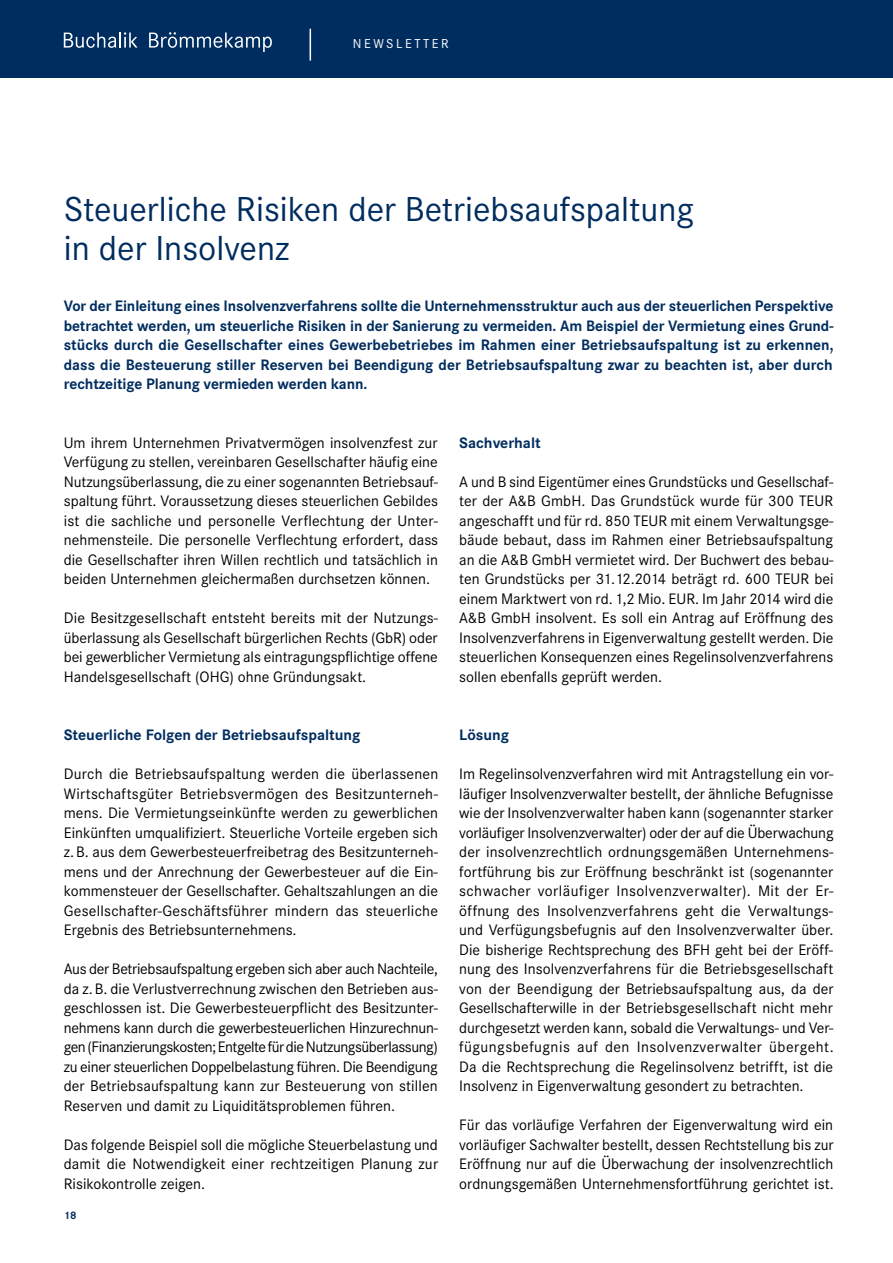
<style>
.page{position:relative;width:893px;height:1263px;background:#fff}
.page>*{position:absolute;margin:0;border:0;box-sizing:border-box;transform-origin:0 0}
.t1{font:36px/39px "Corporate S";color:#002d5f}
.t2{font:15.75px/19.5px "Corporate S";color:#000;text-align:justify}
.t3{font:700 15.75px/19.5px "Corporate S";letter-spacing:-.005em;color:#002d5f;text-align:justify}
.t4{font:13.5px "Corporate S";color:#fff}
.t5{font:700 11.25px "Corporate S";color:#002d5f}
</style>
<div class="page">
<div style="left:0;top:0;width:893px;height:78px;background:#002d5f"></div>
<hr style="left:310px;top:29px;width:1px;height:32px;background:#fff">
<svg style="left:64px;top:32px;width:74px;height:16px"></svg>
<svg style="left:149px;top:32px;width:123px;height:20px"></svg>
<p class="t4" style="left:353px;top:35px;width:11px">newsletter</p>
<h1 class="t1" style="left:64px;top:190px;width:632px">Steuerliche Risiken der Betriebsaufspaltung in der Insolvenz</h1>
<p class="t3" style="left:64px;top:297px;width:771px">Vor der Einleitung eines Insolvenzverfahrens sollte die Unternehmensstruktur auch aus der steuerlichen Perspektive betrachtet werden, um steuerliche Risiken in der Sanierung zu vermeiden. Am Beispiel der Vermietung eines Grund&shy;stücks durch die Gesellschafter eines Gewerbebetriebes im Rahmen einer Betriebsaufspaltung ist zu erkennen, dass die Besteuerung stiller Reserven bei Beendigung der Betriebsaufspaltung zwar zu beachten ist, aber durch rechtzeitige Planung vermieden werden kann.</p>
<p class="t2" style="left:64px;top:433px;width:376px">Um ihrem Unternehmen Privatvermögen insolvenzfest zur Verfügung zu stellen, vereinbaren Gesellschafter häufig eine Nutzungsüberlassung, die zu einer sogenannten Betriebsauf&shy;spaltung führt. Voraussetzung dieses steuerlichen Gebildes ist die sachliche und personelle Verflechtung der Unter&shy;nehmensteile. Die personelle Verflechtung erfordert, dass die Gesellschafter ihren Willen rechtlich und tatsächlich in beiden Unternehmen gleichermaßen durchsetzen können.</p>
<p class="t2" style="left:64px;top:608px;width:376px">Die Besitzgesellschaft entsteht bereits mit der Nutzungs&shy;überlassung als Gesellschaft bürgerlichen Rechts (GbR) oder bei gewerblicher Vermietung als eintragungspflichtige offene Handelsgesellschaft (OHG) ohne Gründungsakt.</p>
<p class="t3" style="left:64px;top:726px;width:298px">Steuerliche Folgen der Betriebsaufspaltung</p>
<p class="t2" style="left:64px;top:764px;width:376px">Durch die Betriebsaufspaltung werden die überlassenen Wirtschaftsgüter Betriebsvermögen des Besitzunterneh&shy;mens. Die Vermietungseinkünfte werden zu gewerblichen Einkünften umqualifiziert. Steuerliche Vorteile ergeben sich z. B. aus dem Gewerbesteuerfreibetrag des Besitzunterneh&shy;mens und der Anrechnung der Gewerbesteuer auf die Ein&shy;kommensteuer der Gesellschafter. Gehaltszahlungen an die Gesellschafter-Geschäftsführer mindern das steuerliche Ergebnis des Betriebsunternehmens.</p>
<p class="t2" style="left:64px;top:959px;width:376px">Aus der Betriebsaufspaltung ergeben sich aber auch Nachteile, da z. B. die Verlustverrechnung zwischen den Betrieben aus&shy;geschlossen ist. Die Gewerbesteuerpflicht des Besitzunter&shy;nehmens kann durch die gewerbesteuerlichen Hinzurechnun&shy;gen (Finanzierungskosten; Entgelte für die Nutzungsüberlassung) zu einer steuerlichen Doppelbelastung führen. Die Beendigung der Betriebsaufspaltung kann zur Besteuerung von stillen Reserven und damit zu Liquiditätsproblemen führen.</p>
<p class="t2" style="left:64px;top:1135px;width:376px">Das folgende Beispiel soll die mögliche Steuerbelastung und damit die Notwendigkeit einer rechtzeitigen Planung zur Risikokontrolle zeigen.</p>
<p class="t5" style="left:64px;top:1209px;width:14px">18</p>
<p class="t3" style="left:459px;top:433px;width:83px">Sachverhalt</p>
<p class="t2" style="left:459px;top:472px;width:376px">A und B sind Eigentümer eines Grundstücks und Gesellschaf&shy;ter der A&amp;B GmbH. Das Grundstück wurde für 300 TEUR angeschafft und für rd. 850 TEUR mit einem Verwaltungsge&shy;bäude bebaut, dass im Rahmen einer Betriebsaufspaltung an die A&amp;B GmbH vermietet wird. Der Buchwert des bebau&shy;ten Grundstücks per 31.12.2014 beträgt rd. 600 TEUR bei einem Marktwert von rd.1,2 Mio. EUR. Im Jahr 2014 wird die A&amp;B GmbH insolvent. Es soll ein Antrag auf Eröffnung des Insolvenzverfahrens in Eigenverwaltung gestellt werden. Die steuerlichen Konsequenzen eines Regelinsolvenzverfahrens sollen ebenfalls geprüft werden.</p>
<p class="t3" style="left:459px;top:725px;width:51px">Lösung</p>
<p class="t2" style="left:459px;top:764px;width:376px;text-align:left">Im Regelinsolvenzverfahren wird mit Antragstellung ein vor&shy;läufiger Insolvenzverwalter bestellt, der ähnliche Befugnisse wie der Insolvenzverwalter haben kann (sogenannter starker vorläufiger Insolvenzverwalter) oder der auf die Überwachung der insolvenzrechtlich ordnungsgemäßen Unternehmens-- fortführung bis zur Eröffnung beschränkt ist (sogenannter schwacher vorläufiger Insolvenzverwalter). Mit der Er&shy;öffnung des Insolvenzverfahrens geht die Verwaltungs&shy;und Verfügungsbefugnis auf den Insolvenzverwalter über.<br>Die bisherige Rechtsprechung des BFH geht bei der Eröff&shy;nung des Insolvenzverfahrens für die Betriebsgesellschaft von der Beendigung der Betriebsaufspaltung aus, da der Gesellschafterwille in der Betriebsgesellschaft nicht mehr durchgesetzt werden kann, sobald die Verwaltungs- und Ver&shy;fügungsbefugnis auf den Insolvenzverwalter übergeht.<br>Da die Rechtsprechung die Regelinsolvenz betrifft, ist die Insolvenz in Eigenverwaltung gesondert zu betrachten.</p>
<p class="t2" style="left:459px;top:1115px;width:376px">Für das vorläufige Verfahren der Eigenverwaltung wird ein vorläufiger Sachwalter bestellt, dessen Rechtstellung bis zur Eröffnung nur auf die Überwachung der insolvenzrechtlich ordnungsgemäßen Unternehmensfortführung gerichtet ist.</p>
</div>
